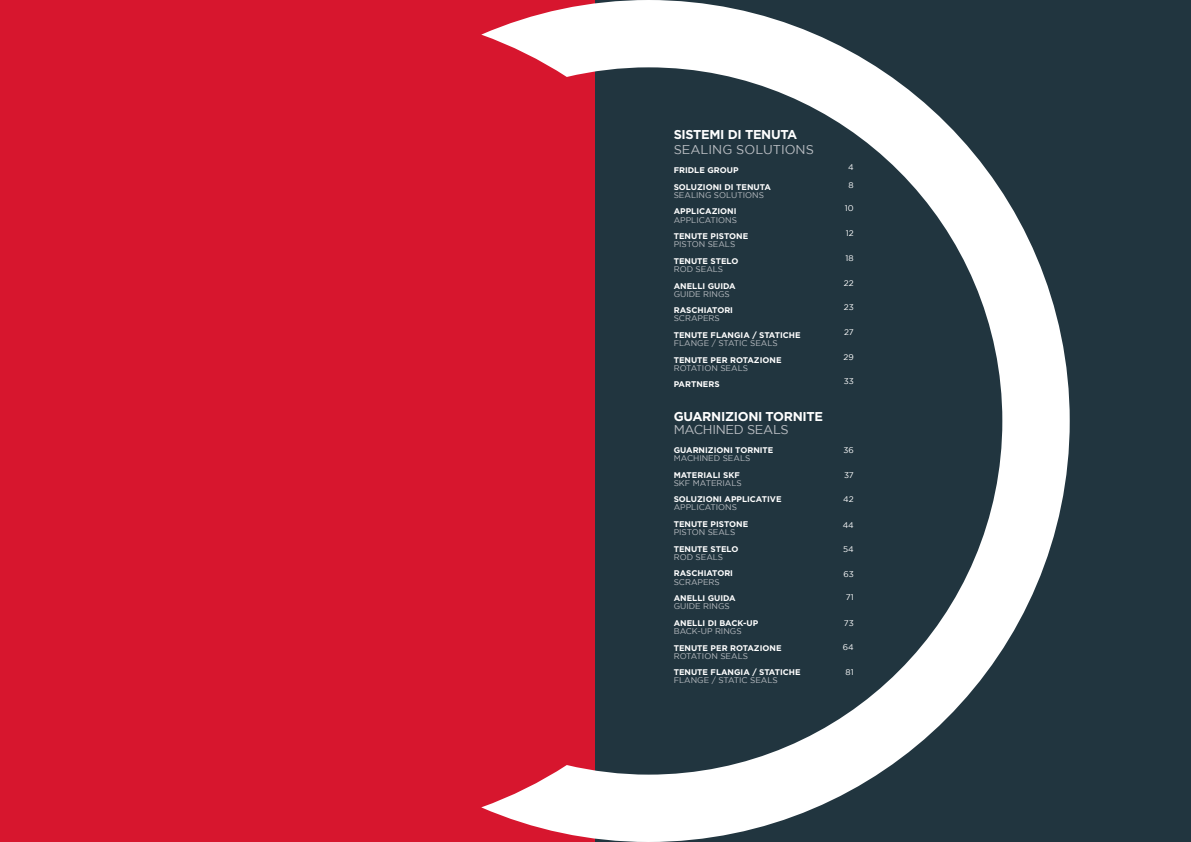
<style>
.page{position:relative;width:1191px;height:842px;background:#fff}
.page>*{position:absolute;margin:0;border:0;box-sizing:border-box;transform-origin:0 0}
.t1{font:700 12.8px "Gotham";letter-spacing:-.025em;color:#fff}
.t2{font:12.8px "Gotham";color:#babec3}
.t3{font:12.8px "Gotham";letter-spacing:-.025em;color:#babec3}
.t4{font:700 8.2px/16.5px "Gotham";color:#fff}
.t5{font:8.2px "Gotham";color:#babec3}
.t6{font:8.2px/17.6px "Gotham";color:#fff}
</style>
<div class="page">
<div style="left:0;top:0;width:595px;height:842px;background:#d7162e"></div>
<div style="left:595px;top:0;width:596px;height:842px;background:#21353f"></div>
<svg style="left:481px;top:0;width:588px;height:842px"></svg>
<h1 class="t1" style="left:673px;top:126px;width:125px">SISTEMI DI TENUTA</h1>
<h1 class="t2" style="left:673px;top:142px;width:142px">SEALING SOLUTIONS</h1>
<p class="t4" style="left:673px;top:162px;width:99px">FRIDLE GROUP<br>SOLUZIONI DI TENUTA</p>
<p class="t5" style="left:673px;top:190px;width:92px">SEALING SOLUTIONS</p>
<p class="t4" style="left:673px;top:203px;width:64px">APPLICAZIONI</p>
<p class="t5" style="left:673px;top:215px;width:65px">APPLICATIONS</p>
<p class="t4" style="left:673px;top:228px;width:76px">TENUTE PISTONE</p>
<p class="t5" style="left:673px;top:240px;width:63px">PISTON SEALS</p>
<p class="t4" style="left:673px;top:253px;width:66px">TENUTE STELO</p>
<p class="t5" style="left:673px;top:265px;width:51px">ROD SEALS</p>
<p class="t4" style="left:673px;top:277px;width:63px">ANELLI GUIDA</p>
<p class="t5" style="left:673px;top:289px;width:58px">GUIDE RINGS</p>
<p class="t4" style="left:673px;top:302px;width:61px">RASCHIATORI</p>
<p class="t5" style="left:673px;top:314px;width:48px">SCRAPERS</p>
<p class="t4" style="left:673px;top:327px;width:128px">TENUTE FLANGIA / STATICHE</p>
<p class="t5" style="left:673px;top:339px;width:106px">FLANGE / STATIC SEALS</p>
<p class="t4" style="left:673px;top:351px;width:109px">TENUTE PER ROTAZIONE</p>
<p class="t5" style="left:673px;top:363px;width:76px">ROTATION SEALS</p>
<p class="t4" style="left:673px;top:376px;width:47px">PARTNERS</p>
<h1 class="t1" style="left:673px;top:408px;width:151px">GUARNIZIONI TORNITE</h1>
<h1 class="t3" style="left:673px;top:422px;width:117px">MACHINED SEALS</h1>
<p class="t4" style="left:673px;top:442px;width:101px">GUARNIZIONI TORNITE</p>
<p class="t5" style="left:673px;top:454px;width:78px">MACHINED SEALS</p>
<p class="t4" style="left:673px;top:466px;width:68px">MATERIALI SKF</p>
<p class="t5" style="left:673px;top:478px;width:70px">SKF MATERIALS</p>
<p class="t4" style="left:673px;top:491px;width:109px">SOLUZIONI APPLICATIVE</p>
<p class="t5" style="left:673px;top:503px;width:65px">APPLICATIONS</p>
<p class="t4" style="left:673px;top:516px;width:76px">TENUTE PISTONE</p>
<p class="t5" style="left:673px;top:528px;width:63px">PISTON SEALS</p>
<p class="t4" style="left:673px;top:540px;width:66px">TENUTE STELO</p>
<p class="t5" style="left:673px;top:552px;width:51px">ROD SEALS</p>
<p class="t4" style="left:673px;top:565px;width:61px">RASCHIATORI</p>
<p class="t5" style="left:673px;top:577px;width:48px">SCRAPERS</p>
<p class="t4" style="left:673px;top:590px;width:63px">ANELLI GUIDA</p>
<p class="t5" style="left:673px;top:602px;width:58px">GUIDE RINGS</p>
<p class="t4" style="left:673px;top:615px;width:86px">ANELLI DI BACK-UP</p>
<p class="t5" style="left:673px;top:627px;width:69px">BACK-UP RINGS</p>
<p class="t4" style="left:673px;top:639px;width:109px">TENUTE PER ROTAZIONE</p>
<p class="t5" style="left:673px;top:651px;width:76px">ROTATION SEALS</p>
<p class="t4" style="left:673px;top:664px;width:128px">TENUTE FLANGIA / STATICHE</p>
<p class="t5" style="left:673px;top:676px;width:106px">FLANGE / STATIC SEALS</p>
<p class="t6" style="left:848px;top:158px;width:7px">4<br>8</p>
<p class="t6" style="left:845px;top:199px;width:10px">10</p>
<p class="t6" style="left:846px;top:224px;width:9px">12</p>
<p class="t6" style="left:845px;top:249px;width:10px">18</p>
<p class="t6" style="left:844px;top:274px;width:11px">22</p>
<p class="t6" style="left:843px;top:299px;width:11px">23</p>
<p class="t6" style="left:844px;top:323px;width:11px">27</p>
<p class="t6" style="left:843px;top:348px;width:12px">29</p>
<p class="t6" style="left:843px;top:373px;width:12px">33</p>
<p class="t6" style="left:843px;top:441px;width:12px">36</p>
<p class="t6" style="left:844px;top:466px;width:11px">37</p>
<p class="t6" style="left:843px;top:491px;width:12px">42</p>
<p class="t6" style="left:842px;top:516px;width:13px">44</p>
<p class="t6" style="left:843px;top:540px;width:12px">54</p>
<p class="t6" style="left:843px;top:565px;width:12px">63</p>
<p class="t6" style="left:846px;top:589px;width:9px">71</p>
<p class="t6" style="left:844px;top:614px;width:11px">73</p>
<p class="t6" style="left:843px;top:638px;width:12px">64</p>
<p class="t6" style="left:845px;top:663px;width:10px">81</p>
</div>
